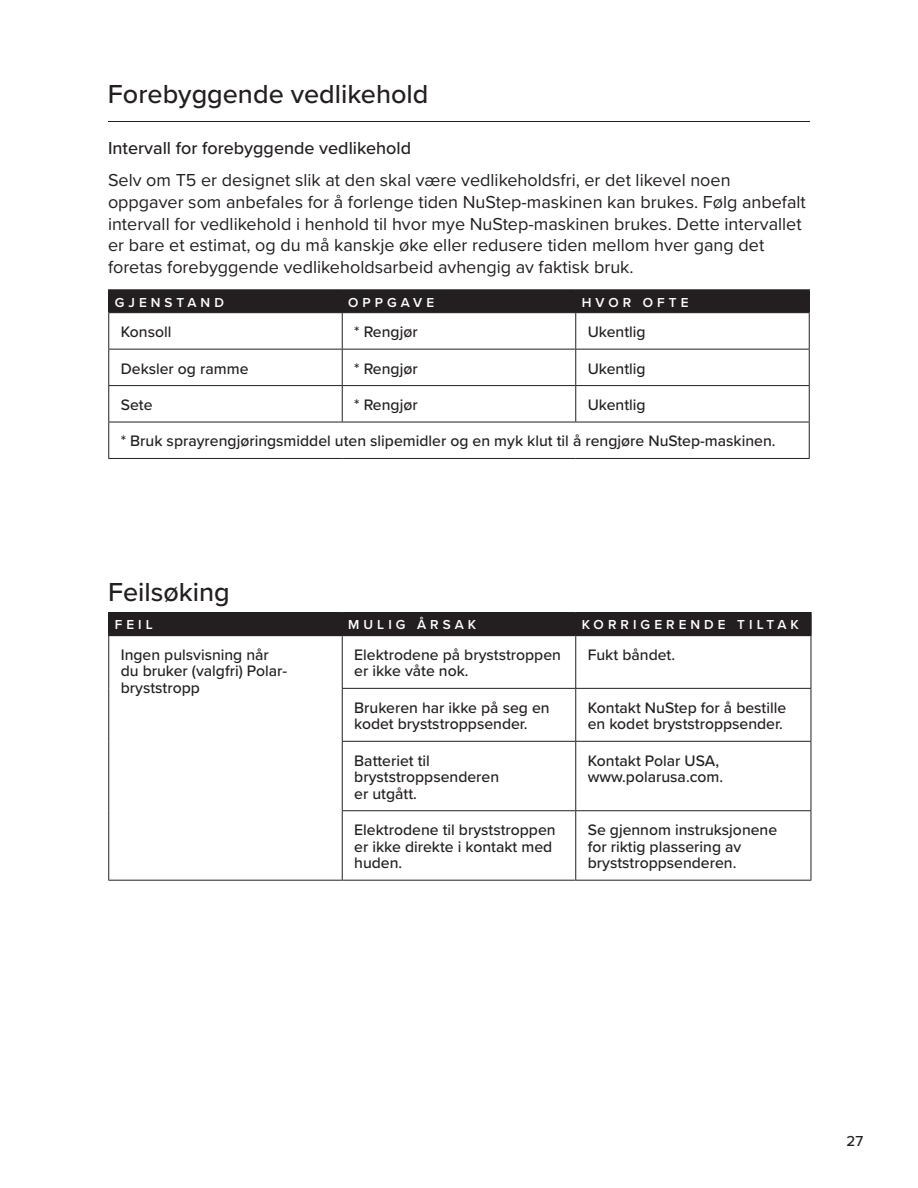
<style>
.page{position:relative;width:918px;height:1188px;background:#fff}
.page>*{position:absolute;margin:0;border:0;box-sizing:border-box;transform-origin:0 0}
.Section_Title{font:500 27px "Proxima Nova";color:#231f20}
.instruction_body{font:18px/21.6px "Proxima Nova";color:#231f20}
.instruction_body-2{font:500 18px "Proxima Nova";color:#231f20}
.Table_Body{font:500 15.75px/16.5px "Proxima Nova";color:#231f20}
.t1{font:500 15px "Proxima Nova";color:#231f20}
.Table_Head{font:600 13.5px "Proxima Nova";letter-spacing:.3em;color:#fff}
</style>
<div class="page">
<hr style="left:108px;top:121px;width:702px;height:1px;background:#231f20">
<hr style="left:108px;top:289px;width:234px;height:2px;background:#231f20">
<hr style="left:108px;top:291px;width:2px;height:21px;background:#231f20">
<hr style="left:108px;top:312px;width:234px;height:1px;background:#231f20">
<hr style="left:342px;top:289px;width:234px;height:2px;background:#231f20">
<hr style="left:576px;top:289px;width:234px;height:2px;background:#231f20">
<div style="left:110px;top:291px;width:698px;height:22px;background:#231f20"></div>
<hr style="left:808px;top:291px;width:2px;height:21px;background:#231f20">
<hr style="left:576px;top:312px;width:234px;height:1px;background:#231f20">
<hr style="left:108px;top:313px;width:1px;height:36px;background:#231f20">
<hr style="left:342px;top:313px;width:1px;height:36px;background:#231f20">
<hr style="left:575px;top:313px;width:1px;height:36px;background:#231f20">
<hr style="left:809px;top:313px;width:1px;height:36px;background:#231f20">
<hr style="left:108px;top:349px;width:234px;height:1px;background:#231f20">
<hr style="left:108px;top:350px;width:1px;height:35px;background:#231f20">
<hr style="left:108px;top:386px;width:1px;height:36px;background:#231f20">
<hr style="left:342px;top:349px;width:234px;height:1px;background:#231f20">
<hr style="left:342px;top:350px;width:1px;height:35px;background:#231f20">
<hr style="left:342px;top:386px;width:1px;height:36px;background:#231f20">
<hr style="left:809px;top:422px;width:1px;height:36px;background:#231f20">
<hr style="left:576px;top:349px;width:234px;height:1px;background:#231f20">
<hr style="left:575px;top:350px;width:1px;height:35px;background:#231f20">
<hr style="left:809px;top:350px;width:1px;height:35px;background:#231f20">
<hr style="left:575px;top:386px;width:1px;height:36px;background:#231f20">
<hr style="left:809px;top:386px;width:1px;height:36px;background:#231f20">
<hr style="left:108px;top:385px;width:234px;height:1px;background:#231f20">
<hr style="left:108px;top:458px;width:234px;height:1px;background:#231f20">
<hr style="left:342px;top:458px;width:234px;height:1px;background:#231f20">
<hr style="left:576px;top:458px;width:234px;height:1px;background:#231f20">
<hr style="left:342px;top:385px;width:234px;height:1px;background:#231f20">
<hr style="left:576px;top:385px;width:234px;height:1px;background:#231f20">
<hr style="left:108px;top:422px;width:234px;height:1px;background:#231f20">
<hr style="left:108px;top:422px;width:1px;height:36px;background:#231f20">
<hr style="left:342px;top:422px;width:234px;height:1px;background:#231f20">
<hr style="left:576px;top:422px;width:234px;height:1px;background:#231f20">
<hr style="left:108px;top:880px;width:234px;height:1px;background:#231f20">
<hr style="left:108px;top:635px;width:234px;height:1px;background:#231f20">
<hr style="left:342px;top:635px;width:234px;height:1px;background:#231f20">
<hr style="left:576px;top:635px;width:236px;height:1px;background:#231f20">
<hr style="left:108px;top:612px;width:234px;height:2px;background:#231f20">
<hr style="left:108px;top:613px;width:2px;height:22px;background:#231f20">
<hr style="left:342px;top:612px;width:234px;height:2px;background:#231f20">
<hr style="left:576px;top:612px;width:236px;height:2px;background:#231f20">
<div style="left:110px;top:614px;width:700px;height:21px;background:#231f20"></div>
<hr style="left:810px;top:613px;width:2px;height:22px;background:#231f20">
<hr style="left:108px;top:636px;width:1px;height:52px;background:#231f20">
<hr style="left:108px;top:688px;width:1px;height:53px;background:#231f20">
<hr style="left:108px;top:741px;width:1px;height:70px;background:#231f20">
<hr style="left:108px;top:811px;width:1px;height:69px;background:#231f20">
<hr style="left:342px;top:636px;width:1px;height:52px;background:#231f20">
<hr style="left:575px;top:636px;width:1px;height:52px;background:#231f20">
<hr style="left:811px;top:636px;width:1px;height:52px;background:#231f20">
<hr style="left:342px;top:688px;width:234px;height:1px;background:#231f20">
<hr style="left:342px;top:689px;width:1px;height:52px;background:#231f20">
<hr style="left:576px;top:688px;width:235px;height:1px;background:#231f20">
<hr style="left:575px;top:689px;width:1px;height:52px;background:#231f20">
<hr style="left:811px;top:689px;width:1px;height:52px;background:#231f20">
<hr style="left:342px;top:741px;width:234px;height:1px;background:#231f20">
<hr style="left:342px;top:742px;width:1px;height:68px;background:#231f20">
<hr style="left:576px;top:741px;width:235px;height:1px;background:#231f20">
<hr style="left:575px;top:742px;width:1px;height:68px;background:#231f20">
<hr style="left:811px;top:742px;width:1px;height:68px;background:#231f20">
<hr style="left:342px;top:810px;width:234px;height:1px;background:#231f20">
<hr style="left:342px;top:811px;width:1px;height:69px;background:#231f20">
<hr style="left:576px;top:810px;width:235px;height:1px;background:#231f20">
<hr style="left:575px;top:811px;width:1px;height:69px;background:#231f20">
<hr style="left:811px;top:811px;width:1px;height:69px;background:#231f20">
<hr style="left:342px;top:880px;width:234px;height:1px;background:#231f20">
<hr style="left:576px;top:880px;width:235px;height:1px;background:#231f20">
<p class="Section_Title" style="left:108px;top:74px;width:322px">Forebyggende vedlikehold</p>
<p class="instruction_body-2" style="left:108px;top:135px;width:305px">Intervall for forebyggende vedlikehold</p>
<p class="instruction_body" style="left:108px;top:169px;width:699px">Selv om T5 er designet slik at den skal være vedlikeholdsfri, er det likevel noen oppgaver som anbefales for å forlenge tiden NuStep-maskinen kan brukes. Følg anbefalt intervall for vedlikehold i henhold til hvor mye NuStep-maskinen brukes. Dette intervallet er bare et estimat, og du må kanskje øke eller redusere tiden mellom hver gang det foretas forebyggende vedlikeholdsarbeid avhengig av faktisk bruk.</p>
<p class="Table_Head" style="left:115px;top:292px;width:111px">GJENSTAND</p>
<p class="Table_Head" style="left:348px;top:292px;width:87px">OPPGAVE</p>
<p class="Table_Head" style="left:582px;top:292px;width:108px">HVOR OFTE</p>
<p class="Table_Body" style="left:121px;top:323px;width:52px">Konsoll</p>
<p class="Table_Body" style="left:354px;top:323px;width:65px">* Rengjør</p>
<p class="Table_Body" style="left:588px;top:323px;width:59px">Ukentlig</p>
<p class="Table_Body" style="left:121px;top:360px;width:129px">Deksler og ramme</p>
<p class="Table_Body" style="left:354px;top:360px;width:65px">* Rengjør</p>
<p class="Table_Body" style="left:588px;top:360px;width:59px">Ukentlig</p>
<p class="Table_Body" style="left:121px;top:396px;width:33px">Sete</p>
<p class="Table_Body" style="left:354px;top:396px;width:65px">* Rengjør</p>
<p class="Table_Body" style="left:588px;top:396px;width:59px">Ukentlig</p>
<p class="Table_Body" style="left:121px;top:432px;width:656px">* Bruk sprayrengjøringsmiddel uten slipemidler og en myk klut til å rengjøre NuStep-maskinen.</p>
<p class="Section_Title" style="left:108px;top:572px;width:123px">Feilsøking</p>
<p class="Table_Head" style="left:115px;top:615px;width:40px">FEIL</p>
<p class="Table_Head" style="left:348px;top:615px;width:130px">MULIG ÅRSAK</p>
<p class="Table_Head" style="left:582px;top:615px;width:219px">KORRIGERENDE TILTAK</p>
<p class="Table_Body" style="left:121px;top:646px;width:168px">Ingen pulsvisning når du bruker (valgfri) Polar&shy;bryststropp</p>
<p class="Table_Body" style="left:354px;top:646px;width:208px">Elektrodene på bryststroppen er ikke våte nok.</p>
<p class="Table_Body" style="left:588px;top:646px;width:89px">Fukt båndet.</p>
<p class="Table_Body" style="left:354px;top:699px;width:197px">Brukeren har ikke på seg en kodet bryststroppsender.</p>
<p class="Table_Body" style="left:588px;top:699px;width:200px">Kontakt NuStep for å bestille en kodet bryststroppsender.</p>
<p class="Table_Body" style="left:354px;top:752px;width:147px">Batteriet til bryststroppsenderen er utgått.</p>
<p class="Table_Body" style="left:588px;top:752px;width:133px">Kontakt Polar USA,</p>
<p class="Table_Body" style="left:588px;top:768px;width:137px">www.polarusa.com.</p>
<p class="Table_Body" style="left:354px;top:821px;width:203px">Elektrodene til bryststroppen er ikke direkte i kontakt med huden.</p>
<p class="Table_Body" style="left:588px;top:821px;width:191px">Se gjennom instruksjonene for riktig plassering av bryststroppsenderen.</p>
<p class="t1" style="left:847px;top:1130px;width:18px">27</p>
</div>
